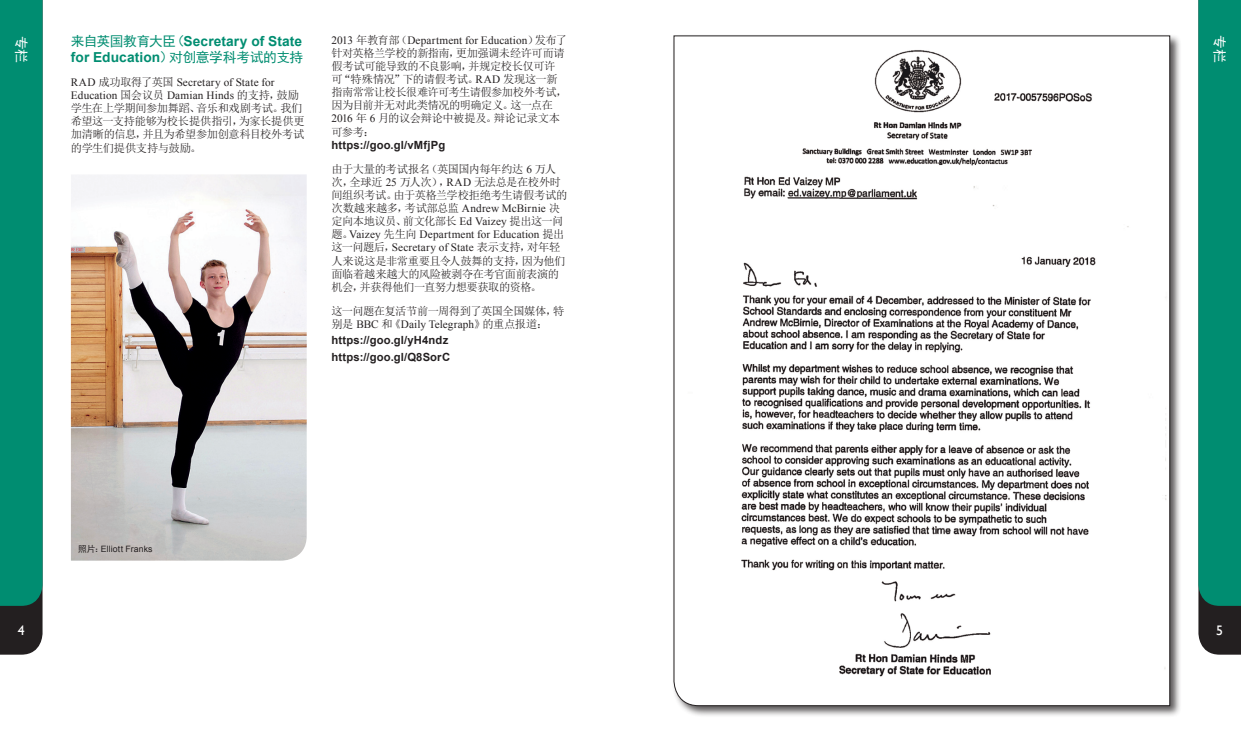
<style>
.page{position:relative;width:1241px;height:745px;background:#fff}
.page>*{position:absolute;margin:0;border:0;box-sizing:border-box;transform-origin:0 0}
.heading{font:700 13.75px/16.5px "Arial";letter-spacing:.005em;color:#008d71}
.section{font:13.75px "Sim Hei";color:#fff}
.t1{font:13.75px "Gill Sans";color:#fff}
.body_copy{font:11.25px/13.1px "Sim Sun";letter-spacing:-.04em;color:#231f20}
.body_copy-2{font:700 11.25px "Arial";letter-spacing:.015em;color:#231f20}
.photo_caption{font:8.75px "Arial";letter-spacing:.015em;color:#231f20}
.s1{font-family:"Sim Hei";font-weight:400}
.s2{font-family:"Times New Roman"}
.s3{font-family:"Arial";font-weight:700}
.s4{font-family:"Sim Hei"}
</style>
<div class="page">
<svg style="left:0;top:0;width:43px;height:654px;background:#04856b"></svg>
<svg style="left:1198px;top:0;width:42px;height:654px;background:#0c856d"></svg>
<div style="left:671px;top:34px;width:510px;height:683px;background:#231f20;opacity:.75"></div>
<svg style="left:673px;top:35px;width:497px;height:670px"></svg>
<img style="left:71px;top:174px;width:235px;height:386px">
<p class="heading" style="left:71px;top:33px;width:234px"><span class="s1">来自英国教育大臣（</span>Secretary of State for Education<span class="s1">）对创意学科考试的支持</span></p>
<p class="body_copy" style="left:71px;top:75px;width:235px"><span class="s2">RAD</span> 成功取得了英国 <span class="s2">Secretary of State for<br>Education</span> 国会议员 <span class="s2">Damian Hinds</span> 的支持，鼓励学生在上学期间参加舞蹈、音乐和戏剧考试。我们希望这一支持能够为校长提供指引，为家长提供更加清晰的信息，并且为希望参加创意科目校外考试的学生们提供支持与鼓励。</p>
<p class="body_copy" style="left:331px;top:33px;width:237px"><span class="s2">2013</span> 年教育部（<span class="s2">Department for Education</span>）发布了针对英格兰学校的新指南，更加强调未经许可而请假考试可能导致的不良影响，并规定校长仅可许可“特殊情况”下的请假考试。<span class="s2">RAD</span> 发现这一新指南常常让校长很难许可考生请假参加校外考试，因为目前并无对此类情况的明确定义。这一点在<br><span class="s2">2016</span> 年 <span class="s2">6</span> 月的议会辩论中被提及。辩论记录文本可参考：<br><span class="s3">https://goo.gl/vMfjPg</span></p>
<p class="body_copy" style="left:331px;top:162px;width:237px">由于大量的考试报名（英国国内每年约达 <span class="s2">6</span> 万人次，全球近 <span class="s2">25</span> 万人次），<span class="s2">RAD</span> 无法总是在校外时间组织考试。由于英格兰学校拒绝考生请假考试的次数越来越多，考试部总监 <span class="s2">Andrew McBirnie</span> 决定向本地议员、前文化部长 <span class="s2">Ed Vaizey</span> 提出这一问题。<span class="s2">Vaizey</span> 先生向 <span class="s2">Department for Education</span> 提出这一问题后，<span class="s2">Secretary of State</span> 表示支持，对年轻人来说这是非常重要且令人鼓舞的支持，因为他们面临着越来越大的风险被剥夺在考官面前表演的机会，并获得他们一直努力想要获取的资格。</p>
<p class="body_copy" style="left:331px;top:304px;width:234px">这一问题在复活节前一周得到了英国全国媒体，特别是 <span class="s2">BBC</span> 和《<span class="s2">Daily Telegraph</span>》的重点报道：</p>
<p class="body_copy-2" style="left:331px;top:333px;width:118px">https://goo.gl/yH4ndz</p>
<p class="body_copy-2" style="left:331px;top:349px;width:120px">https://goo.gl/Q8SorC</p>
<p class="section" style="left:28px;top:36px;width:28px;rotate:90deg">专栏</p>
<p class="section" style="left:1226px;top:35px;width:28px;rotate:90deg">专栏</p>
<p class="photo_caption" style="left:78px;top:542px;width:76px"><span class="s4">照片：</span>Elliott Franks</p>
<p class="t1" style="left:18px;top:622px;width:8px">4</p>
<p class="t1" style="left:1215px;top:622px;width:8px">5</p>
</div>
